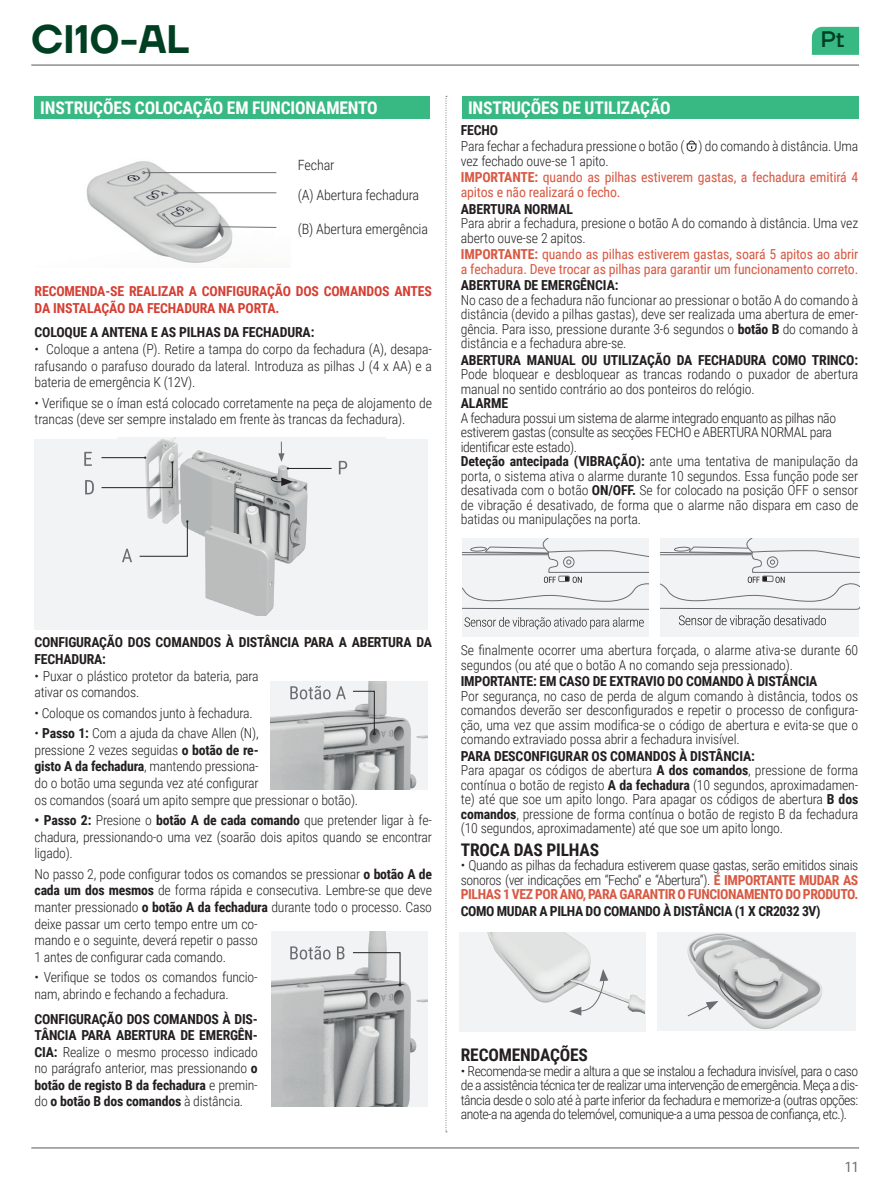
<style>
.page{position:relative;width:892px;height:1179px;background:#fff}
.page>*{position:absolute;margin:0;border:0;box-sizing:border-box;transform-origin:0 0}
.t1{font:600 39.82px "TT Firs Neue";color:#003f22}
.t2{font:500 22.5px "TT Firs Neue";color:#003f22}
.t3{font:700 17.55px "Roboto Condensed";letter-spacing:-.01em;color:#fff}
.t4{font:700 17.32px "Roboto Condensed";letter-spacing:-.01em;color:#231f20}
.t5{font:14.4px "Roboto Condensed";color:#6c6d70}
.t6{font:300 14.17px/29.9px "Roboto Condensed";letter-spacing:-.01em;color:#231f20}
.t7{font:300 13.72px/14.4px "Roboto Condensed";letter-spacing:-.01em;color:#231f20}
.t8{font:700 13.72px/16.4px "Roboto Condensed";letter-spacing:-.015em;color:#231f20}
.t9{font:13.72px/14.4px "Roboto Condensed";letter-spacing:-.01em;color:#d95842}
.t10{font:700 13.72px/16.4px "Roboto Condensed";letter-spacing:-.01em;color:#d53f33}
.s1{font-weight:700}
.s2{font-weight:300}
.s3{font-weight:700;color:#d95842}
</style>
<div class="page">
<svg style="left:686px;top:140px;width:11px;height:12px"></svg>
<div style="left:34px;top:439px;width:394px;height:191px;background:#f2f3f4"></div>
<div style="left:462px;top:538px;width:186px;height:99px;background:#f2f3f4"></div>
<svg style="left:462px;top:538px;width:186px;height:72px"></svg>
<div style="left:660px;top:538px;width:199px;height:98px;background:#f2f3f4"></div>
<img style="left:117px;top:438px;width:269px;height:177px">
<svg style="left:271px;top:477px;width:22px;height:9px"></svg>
<svg style="left:278px;top:442px;width:6px;height:20px"></svg>
<svg style="left:339px;top:461px;width:8px;height:13px"></svg>
<hr style="left:288px;top:468px;width:43px;height:1px;background:#231f20">
<svg style="left:289px;top:517px;width:11px;height:31px"></svg>
<svg style="left:122px;top:549px;width:10px;height:13px"></svg>
<svg style="left:139px;top:521px;width:49px;height:35px"></svg>
<svg style="left:84px;top:452px;width:8px;height:14px"></svg>
<svg style="left:85px;top:480px;width:9px;height:14px"></svg>
<svg style="left:101px;top:457px;width:72px;height:31px"></svg>
<svg style="left:222px;top:467px;width:20px;height:9px"></svg>
<hr style="left:31px;top:65px;width:828px;height:1px;background:#57585a">
<hr style="left:31px;top:1147px;width:828px;height:1px;background:#57585a">
<svg style="left:812px;top:27px;width:47px;height:28px"></svg>
<div style="left:35px;top:96px;width:395px;height:22px;background:#38b983"></div>
<div style="left:462px;top:96px;width:396px;height:23px;background:#38b983"></div>
<img style="left:86px;top:161px;width:191px;height:102px">
<hr style="left:145px;top:172px;width:131px;height:1px;background:#6c6d70">
<hr style="left:176px;top:192px;width:100px;height:1px;background:#6c6d70">
<svg style="left:162px;top:214px;width:115px;height:14px"></svg>
<svg style="left:445px;top:96px;width:2px;height:1036px"></svg>
<img style="left:270px;top:681px;width:158px;height:108px">
<svg style="left:352px;top:691px;width:23px;height:44px"></svg>
<svg style="left:290px;top:686px;width:56px;height:13px"></svg>
<img style="left:272px;top:931px;width:156px;height:175px">
<svg style="left:352px;top:952px;width:49px;height:34px"></svg>
<svg style="left:290px;top:946px;width:54px;height:13px"></svg>
<img style="left:459px;top:932px;width:186px;height:99px">
<img style="left:657px;top:932px;width:199px;height:99px">
<svg style="left:687px;top:974px;width:58px;height:42px"></svg>
<svg style="left:569px;top:969px;width:39px;height:46px"></svg>
<svg style="left:464px;top:617px;width:180px;height:12px"></svg>
<svg style="left:660px;top:538px;width:199px;height:90px"></svg>
<h1 class="t1" style="left:31px;top:11px;width:159px">CI10-AL</h1>
<h2 class="t2" style="left:821px;top:24px;width:25px">Pt</h2>
<p class="t3" style="left:40px;top:95px;width:339px">INSTRUÇÕES COLOCAÇÃO EM FUNCIONAMENTO</p>
<p class="t3" style="left:468px;top:95px;width:204px">INSTRUÇÕES DE UTILIZAÇÃO</p>
<p class="t6" style="left:298px;top:150px;width:123px">Fechar<br>(A) Abertura fechadura</p>
<p class="t6" style="left:298px;top:214px;width:132px">(B) Abertura emergência</p>
<p class="t10" style="left:35px;top:282px;width:399px">RECOMENDA-SE REALIZAR A CONFIGURAÇÃO DOS COMANDOS ANTES<br>DA INSTALAÇÃO DA FECHADURA NA PORTA.</p>
<p class="t8" style="left:35px;top:324px;width:281px">COLOQUE A ANTENA E AS PILHAS DA FECHADURA:</p>
<p class="t7" style="left:35px;top:340px;width:399px;line-height:16.4px;text-align:justify">• Coloque a antena (P). Retire a tampa do corpo da fechadura (A), desapa&shy;rafusando o parafuso dourado da lateral. Introduza as pilhas J (4 x AA) e a bateria de emergência K (12V).</p>
<p class="t7" style="left:35px;top:394px;width:399px;line-height:16.4px">• Verifique se o íman está colocado corretamente na peça de alojamento de trancas (deve ser sempre instalado em frente às trancas da fechadura).</p>
<p class="t8" style="left:461px;top:121px;width:39px">FECHO</p>
<p class="t7" style="left:461px;top:139px;width:399px">Para fechar a fechadura pressione o botão ( ) do comando à distância. Uma vez fechado ouve-se 1 apito.</p>
<p class="t9" style="left:461px;top:170px;width:399px"><span class="s1">IMPORTANTE:</span> quando as pilhas estiverem gastas, a fechadura emitirá 4 apitos e não realizará o fecho.</p>
<p class="t8" style="left:461px;top:200px;width:114px">ABERTURA NORMAL</p>
<p class="t7" style="left:461px;top:215px;width:399px">Para abrir a fechadura, presione o botão A do comando à distância. Uma vez aberto ouve-se 2 apitos.</p>
<p class="t9" style="left:461px;top:246px;width:399px"><span class="s1">IMPORTANTE:</span> quando as pilhas estiverem gastas, soará 5 apitos ao abrir a fechadura. Deve trocar as pilhas para garantir um funcionamento correto.</p>
<p class="t8" style="left:461px;top:277px;width:159px">ABERTURA DE EMERGÊNCIA:</p>
<p class="t7" style="left:461px;top:292px;width:399px;text-align:justify">No caso de a fechadura não funcionar ao pressionar o botão A do comando à distância (devido a pilhas gastas), deve ser realizada uma abertura de emer&shy;gência. Para isso, pressione durante 3-6 segundos o <span class="s1">botão B</span> do comando à distância e a fechadura abre-se.</p>
<p class="t8" style="left:461px;top:351px;width:399px">ABERTURA MANUAL OU UTILIZAÇÃO DA FECHADURA COMO TRINCO:</p>
<p class="t7" style="left:461px;top:367px;width:399px">Pode bloquear e desbloquear as trancas rodando o puxador de abertura manual no sentido contrário ao dos ponteiros do relógio.</p>
<p class="t8" style="left:461px;top:395px;width:49px">ALARME</p>
<p class="t7" style="left:461px;top:410px;width:399px">A fechadura possui um sistema de alarme integrado enquanto as pilhas não estiverem gastas (consulte as secções FECHO e ABERTURA NORMAL para identificar este estado).<br><span class="s1">Deteção antecipada (VIBRAÇÃO):</span> ante uma tentativa de manipulação da porta, o sistema ativa o alarme durante 10 segundos. Essa função pode ser desativada com o botão <span class="s1">ON/OFF.</span> Se for colocado na posição OFF o sensor de vibração é desativado, de forma que o alarme não dispara em caso de batidas ou manipulações na porta.</p>
<p class="t8" style="left:35px;top:634px;width:399px">CONFIGURAÇÃO DOS COMANDOS À DISTÂNCIA PARA A ABERTURA DA<br>FECHADURA:</p>
<p class="t7" style="left:35px;top:667px;width:226px;line-height:16.4px">• Puxar o plástico protetor da bateria, para ativar os comandos.</p>
<p class="t7" style="left:35px;top:705px;width:220px">• Coloque os comandos junto à fechadura.</p>
<p class="t7" style="left:35px;top:725px;width:325px;line-height:16.4px">• <span class="s1">Passo 1:</span> Com a ajuda da chave Allen (N),<br>pressione 2 vezes seguidas <span class="s1">o botão de re-<br>gisto A da fechadura</span>, mantendo pressiona-<br>do o botão uma segunda vez até configurar<br>os comandos (soará um apito sempre que pressionar o botão).</p>
<p class="t7" style="left:35px;top:811px;width:399px;line-height:16.4px;text-align:justify"><span class="s1">• Passo 2:</span> Presione o <span class="s1">botão A de cada comando</span> que pretender ligar à fe&shy;chadura, pressionando-o uma vez (soarão dois apitos quando se encontrar ligado).</p>
<p class="t7" style="left:35px;top:865px;width:399px;line-height:16.4px">No passo 2, pode configurar todos os comandos se pressionar <span class="s1">o botão A de cada um dos mesmos</span> de forma rápida e consecutiva. Lembre-se que deve manter pressionado <span class="s1">o botão A da fechadura</span> durante todo o processo. Caso deixe passar um certo tempo entre um co-<br>mando e o seguinte, deverá repetir o passo<br>1 antes de configurar cada comando.</p>
<p class="t7" style="left:35px;top:969px;width:225px;line-height:16.4px">• Verifique se todos os comandos funcio&shy;nam, abrindo e fechando a fechadura.</p>
<p class="t8" style="left:35px;top:1010px;width:225px;text-align:justify">CONFIGURAÇÃO DOS COMANDOS À DIS-TÂNCIA PARA ABERTURA DE EMERGÊN-CIA: <span class="s2">Realize o mesmo processo indicado no parágrafo anterior, mas pressionando</span> o botão de registo B da fechadura <span class="s2">e premin&shy;do</span> o botão B dos comandos <span class="s2">à distância.</span></p>
<p class="t7" style="left:461px;top:642px;width:399px">Se finalmente ocorrer uma abertura forçada, o alarme ativa-se durante 60 segundos (ou até que o botão A no comando seja pressionado).</p>
<p class="t8" style="left:461px;top:672px;width:358px">IMPORTANTE: EM CASO DE EXTRAVIO DO COMANDO À DISTÂNCIA</p>
<p class="t7" style="left:461px;top:688px;width:399px;text-align:justify">Por segurança, no caso de perda de algum comando à distância, todos os comandos deverão ser desconfigurados e repetir o processo de configura&shy;ção, uma vez que assim modifica-se o código de abertura e evita-se que o comando extraviado possa abrir a fechadura invisível.</p>
<p class="t7" style="left:461px;top:748px;width:399px"><span class="s1">PARA DESCONFIGURAR OS COMANDOS À DISTÂNCIA:<br></span>Para apagar os códigos de abertura <span class="s1">A dos comandos</span>, pressione de forma contínua o botão de registo <span class="s1">A da fechadura</span> (10 segundos, aproximadamen&shy;te) até que soe um apito longo. Para apagar os códigos de abertura <span class="s1">B dos comandos</span>, pressione de forma contínua o botão de registo B da fechadura (10 segundos, aproximadamente) até que soe um apito longo.</p>
<p class="t4" style="left:461px;top:837px;width:140px">TROCA DAS PILHAS</p>
<p class="t7" style="left:461px;top:858px;width:399px;text-align:justify">• Quando as pilhas da fechadura estiverem quase gastas, serão emitidos sinais sonoros (ver indicações em “Fecho” e “Abertura”). <span class="s3">É IMPORTANTE MUDAR AS PILHAS 1 VEZ POR ANO, PARA GARANTIR O FUNCIONAMENTO DO PRODUTO.</span></p>
<p class="t8" style="left:461px;top:902px;width:361px">COMO MUDAR A PILHA DO COMANDO À DISTÂNCIA (1 X CR2032 3V)</p>
<p class="t4" style="left:461px;top:1043px;width:129px">RECOMENDAÇÕES</p>
<p class="t7" style="left:461px;top:1063px;width:399px;text-align:justify">• Recomenda-se medir a altura a que se instalou a fechadura invisível, para o caso de a assistência técnica ter de realizar uma intervenção de emergência. Meça a dis&shy;tância desde o solo até à parte inferior da fechadura e memorize-a (outras opções: anote-a na agenda do telemóvel, comunique-a a uma pessoa de confiança, etc.).</p>
<p class="t5" style="left:845px;top:1157px;width:16px">11</p>
</div>
